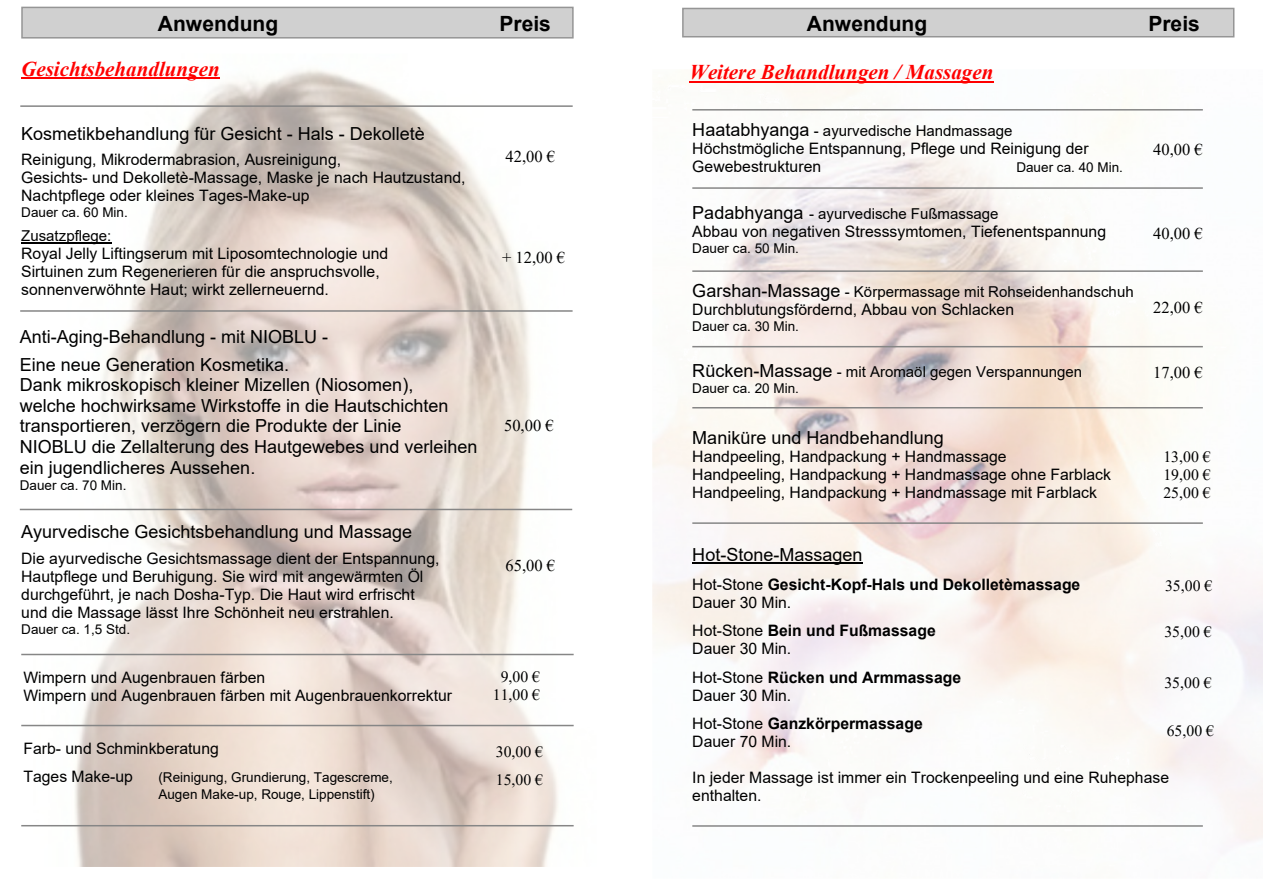
<style>
.page{position:relative;width:1263px;height:893px;background:#fff}
.page>*{position:absolute;margin:0;border:0;box-sizing:border-box;transform-origin:0 0}
.t1{font:italic 700 21px "Times New Roman";color:#f00}
.t2{font:700 21px "Arial";color:#000}
.t3{font:18px/20.7px "Arial";color:#000}
.t4{font:16.5px "Times New Roman";color:#000}
.t5{font:15.75px/18px "Arial";color:#000}
.t6{font:15.75px/18.1px "Times New Roman";color:#000;text-align:justify}
.t7{font:700 15.75px/18px "Arial";color:#000}
.t8{font:15px "Arial";color:#000}
.t9{font:13.5px/16px "Arial";color:#000}
.s1{font-size:18px}
.s2{font-weight:400}
.s3{font-weight:700}
</style>
<div class="page">
<img style="left:34px;top:69px;width:540px;height:798px">
<img style="left:652px;top:70px;width:611px;height:773px">
<div style="left:682px;top:8px;width:552px;height:29px;background:#d0d0d0;border:2px solid #959595"></div>
<div style="left:21px;top:7px;width:553px;height:32px;background:#d0d0d0;border:2px solid #959595"></div>
<hr style="left:689px;top:81px;width:304px;height:2px;background:#f00">
<hr style="left:692px;top:109px;width:511px;height:2px;background:#868686">
<hr style="left:692px;top:187px;width:511px;height:2px;background:#868686">
<hr style="left:692px;top:270px;width:511px;height:2px;background:#868686">
<hr style="left:692px;top:346px;width:511px;height:1px;background:#868686">
<hr style="left:692px;top:407px;width:511px;height:1px;background:#868686">
<hr style="left:692px;top:522px;width:511px;height:2px;background:#868686">
<hr style="left:21px;top:725px;width:553px;height:1px;background:#868686">
<hr style="left:21px;top:825px;width:553px;height:1px;background:#868686">
<hr style="left:21px;top:77px;width:199px;height:2px;background:#f00">
<hr style="left:20px;top:105px;width:553px;height:2px;background:#868686">
<hr style="left:21px;top:242px;width:90px;height:1px;background:#000">
<hr style="left:20px;top:310px;width:553px;height:2px;background:#868686">
<hr style="left:20px;top:509px;width:552px;height:1px;background:#868686">
<hr style="left:21px;top:654px;width:553px;height:1px;background:#868686">
<hr style="left:692px;top:562px;width:171px;height:1px;background:#000">
<hr style="left:692px;top:825px;width:511px;height:2px;background:#868686">
<h1 class="t2" style="left:158px;top:16px;width:122px">Anwendung</h1>
<h1 class="t2" style="left:499px;top:16px;width:53px">Preis</h1>
<h1 class="t2" style="left:807px;top:16px;width:122px">Anwendung</h1>
<h1 class="t2" style="left:1148px;top:16px;width:53px">Preis</h1>
<h1 class="t1" style="left:689px;top:65px;width:306px">Weitere Behandlungen / Massagen</h1>
<h1 class="t1" style="left:21px;top:62px;width:200px">Gesichtsbehandlungen</h1>
<p class="t3" style="left:21px;top:125px;width:405px">Kosmetikbehandlung für Gesicht - Hals - Dekolletè</p>
<p class="t5" style="left:21px;top:152px;width:446px">Reinigung, Mikrodermabrasion, Ausreinigung,<br>Gesichts- und Dekolletè-Massage, Maske je nach Hautzustand,<br>Nachtpflege oder kleines Tages-Make-up</p>
<p class="t9" style="left:21px;top:206px;width:108px">Dauer ca. 60 Min.</p>
<p class="t8" style="left:21px;top:230px;width:92px">Zusatzpflege:</p>
<p class="t5" style="left:21px;top:246px;width:369px">Royal Jelly Liftingserum mit Liposomtechnologie und<br>Sirtuinen zum Regenerieren für die anspruchsvolle, sonnenverwöhnte Haut; wirkt zellerneuernd.</p>
<p class="t3" style="left:20px;top:325px;width:310px;line-height:27.5px">Anti-Aging-Behandlung - mit NIOBLU -<br>Eine neue Generation Kosmetika.</p>
<p class="t3" style="left:20px;top:376px;width:459px">Dank mikroskopisch kleiner Mizellen (Niosomen),<br>welche hochwirksame Wirkstoffe in die Hautschichten transportieren, verzögern die Produkte der Linie<br>NIOBLU die Zellalterung des Hautgewebes und verleihen ein jugendlicheres Aussehen.</p>
<p class="t9" style="left:20px;top:479px;width:108px">Dauer ca. 70 Min.</p>
<p class="t3" style="left:21px;top:523px;width:392px">Ayurvedische Gesichtsbehandlung und Massage</p>
<p class="t5" style="left:21px;top:551px;width:420px">Die ayurvedische Gesichtsmassage dient der Entspannung, Hautpflege und Beruhigung. Sie wird mit angewärmten Öl durchgeführt, je nach Dosha-Typ. Die Haut wird erfrischt und die Massage lässt Ihre Schönheit neu erstrahlen.</p>
<p class="t9" style="left:21px;top:622px;width:110px">Dauer ca. 1,5 Std.</p>
<p class="t4" style="left:505px;top:150px;width:51px">42,00 €</p>
<p class="t4" style="left:502px;top:251px;width:65px">+ 12,00 €</p>
<p class="t4" style="left:504px;top:420px;width:51px">50,00 €</p>
<p class="t4" style="left:505px;top:559px;width:51px">65,00 €</p>
<p class="t5" style="left:23px;top:670px;width:430px">Wimpern und Augenbrauen färben<br>Wimpern und Augenbrauen färben mit Augenbrauenkorrektur</p>
<p class="t6" style="left:493px;top:669px;width:49px;text-align:center">9,00 €<br>11,00 €</p>
<p class="t5" style="left:23px;top:736px;width:197px;line-height:28.3px">Farb- und Schminkberatung<br>Tages Make-up</p>
<p class="t6" style="left:496px;top:739px;width:49px;line-height:28.5px">30,00 €<br>15,00 €</p>
<p class="t9" style="left:158px;top:771px;width:236px">(Reinigung, Grundierung, Tagescreme,<br>Augen Make-up, Rouge, Lippenstift)</p>
<p class="t8" style="left:692px;top:125px;width:322px"><span class="s1">Haatabhyanga</span> - ayurvedische Handmassage</p>
<p class="t5" style="left:692px;top:141px;width:398px">Höchstmögliche Entspannung, Pflege und Reinigung der<br>Gewebestrukturen</p>
<p class="t9" style="left:1016px;top:161px;width:108px">Dauer ca. 40 Min.</p>
<p class="t8" style="left:692px;top:208px;width:308px"><span class="s1">Padabhyanga</span> - ayurvedische Fußmassage</p>
<p class="t5" style="left:692px;top:224px;width:415px">Abbau von negativen Stresssymtomen, Tiefenentspannung</p>
<p class="t9" style="left:692px;top:242px;width:108px">Dauer ca. 50 Min.</p>
<p class="t8" style="left:692px;top:286px;width:443px"><span class="s1">Garshan-Massage</span> - Körpermassage mit Rohseidenhandschuh</p>
<p class="t5" style="left:692px;top:302px;width:323px">Durchblutungsfördernd, Abbau von Schlacken</p>
<p class="t9" style="left:692px;top:320px;width:108px">Dauer ca. 30 Min.</p>
<p class="t8" style="left:692px;top:366px;width:391px"><span class="s1">Rücken-Massage</span> - mit Aromaöl gegen Verspannungen</p>
<p class="t9" style="left:692px;top:382px;width:108px">Dauer ca. 20 Min.</p>
<p class="t4" style="left:1153px;top:144px;width:51px">40,00 €</p>
<p class="t4" style="left:1153px;top:227px;width:51px">40,00 €</p>
<p class="t4" style="left:1153px;top:301px;width:51px">22,00 €</p>
<p class="t4" style="left:1153px;top:366px;width:51px">17,00 €</p>
<p class="t3" style="left:692px;top:429px;width:253px">Maniküre und Handbehandlung</p>
<p class="t5" style="left:692px;top:449px;width:420px">Handpeeling, Handpackung + Handmassage<br>Handpeeling, Handpackung + Handmassage ohne Farblack<br>Handpeeling, Handpackung + Handmassage mit Farblack</p>
<p class="t6" style="left:1163px;top:449px;width:49px">13,00 € 19,00 € 25,00 €</p>
<p class="t3" style="left:692px;top:546px;width:172px">Hot-Stone-Massagen</p>
<p class="t7" style="left:692px;top:577px;width:390px"><span class="s2">Hot-Stone</span> Gesicht-Kopf-Hals und Dekolletèmassage<br><span class="s2">Dauer 30 Min.</span></p>
<p class="t5" style="left:692px;top:623px;width:245px">Hot-Stone <span class="s3">Bein und Fußmassage<br></span>Dauer 30 Min.</p>
<p class="t5" style="left:692px;top:669px;width:270px">Hot-Stone <span class="s3">Rücken und Armmassage<br></span>Dauer 30 Min.</p>
<p class="t5" style="left:692px;top:716px;width:232px">Hot-Stone <span class="s3">Ganzkörpermassage<br></span>Dauer 70 Min.</p>
<p class="t5" style="left:692px;top:770px;width:478px">In jeder Massage ist immer ein Trockenpeeling und eine Ruhephase enthalten.</p>
<p class="t6" style="left:1165px;top:578px;width:49px">35,00 €</p>
<p class="t6" style="left:1164px;top:624px;width:49px">35,00 €</p>
<p class="t6" style="left:1164px;top:676px;width:49px">35,00 €</p>
<p class="t6" style="left:1167px;top:724px;width:49px">65,00 €</p>
</div>
